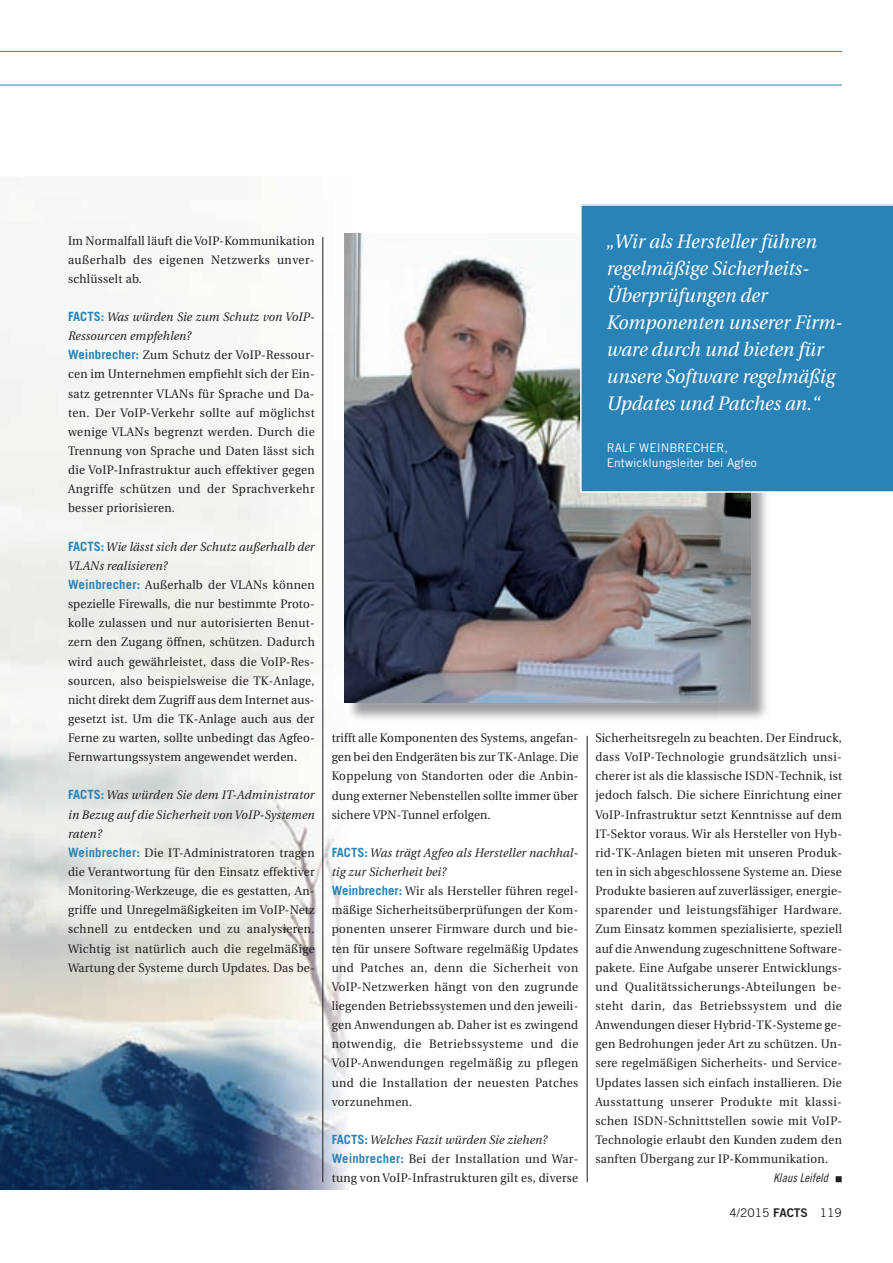
<style>
.page{position:relative;width:893px;height:1263px;background:#fff}
.page>*{position:absolute;margin:0;border:0;box-sizing:border-box;transform-origin:0 0}
.t1{font:italic 19.5px/27px "Utopia";letter-spacing:.005em;color:#fff;scale:.95 1}
.t2{font:12.3px/19.2px "Utopia";letter-spacing:.025em;color:#231f20;scale:.95 1}
.t3{font:12px/15px "Trade Gothic";letter-spacing:.005em;color:#fff}
.t4{font:12px "Trade Gothic";color:#231f20}
.t5{font:12px "Trade Gothic Cond Eighteen Obl";letter-spacing:.005em;color:#231f20}
.s1{font-family:"Trade Gothic";font-weight:700;font-size:12.75px;color:#2a83b7}
.s2{font-style:italic}
.s3{font-family:"Trade Gothic Bold Two"}
</style>
<div class="page">
<img style="left:0;top:177px;width:349px;height:1012px">
<hr style="left:0;top:51px;width:842px;height:1px;background:#2a83b7">
<hr style="left:0;top:85px;width:842px;height:1px;background:#2a83b7">
<hr style="left:322px;top:237px;width:1px;height:945px;background:#231f20">
<hr style="left:587px;top:736px;width:1px;height:446px;background:#231f20">
<img style="left:346px;top:493px;width:421px;height:228px">
<img style="left:345px;top:233px;width:405px;height:469px">
<div style="left:580px;top:204px;width:313px;height:289px;background:#2a83b7"></div>
<p class="t2" style="left:68px;top:231px;width:261px;text-align:justify">Im Normalfall läuft die VoIP-Kommunikation außerhalb des eigenen Netzwerks unver&shy;schlüsselt ab.</p>
<p class="t2" style="left:68px;top:307px;width:261px"><span class="s1">FACTS:</span> <span class="s2">Was würden Sie zum Schutz von VoIP-Ressourcen empfehlen?<br></span><span class="s1">Weinbrecher:</span> Zum Schutz der VoIP-Ressour&shy;cen im Unternehmen empfiehlt sich der Ein&shy;satz getrennter VLANs für Sprache und Da&shy;ten. Der VoIP-Verkehr sollte auf möglichst wenige VLANs begrenzt werden. Durch die Trennung von Sprache und Daten lässt sich die VoIP-Infrastruktur auch effektiver gegen Angriffe schützen und der Sprachverkehr besser priorisieren.</p>
<p class="t2" style="left:68px;top:537px;width:261px"><span class="s1">FACTS:</span> <span class="s2">Wie lässt sich der Schutz außerhalb der VLANs realisieren?<br></span><span class="s1">Weinbrecher:</span> Außerhalb der VLANs können spezielle Firewalls, die nur bestimmte Proto&shy;kolle zulassen und nur autorisierten Benut&shy;zern den Zugang öffnen, schützen. Dadurch wird auch gewährleistet, dass die VoIP-Res&shy;sourcen, also beispielsweise die TK-Anlage, nicht direkt dem Zugriff aus dem Internet aus&shy;gesetzt ist. Um die TK-Anlage auch aus der Ferne zu warten, sollte unbedingt das Agfeo-Fernwartungssystem angewendet werden.</p>
<p class="t2" style="left:68px;top:786px;width:261px"><span class="s1">FACTS:</span> <span class="s2">Was würden Sie dem IT-Administrator in Bezug auf die Sicherheit von VoIP-Systemen raten?<br></span><span class="s1">Weinbrecher:</span> Die IT-Administratoren tragen die Verantwortung für den Einsatz effektiver Monitoring-Werkzeuge, die es gestatten, An&shy;griffe und Unregelmäßigkeiten im VoIP-Netz schnell zu entdecken und zu analysieren.<br>Wichtig ist natürlich auch die regelmäßige Wartung der Systeme durch Updates. Das be-</p>
<p class="t2" style="left:332px;top:728px;width:261px;text-align:justify">trifft alle Komponenten des Systems, angefan&shy;gen bei den Endgeräten bis zur TK-Anlage. Die Koppelung von Standorten oder die Anbin&shy;dung externer Nebenstellen sollte immer über sichere VPN-Tunnel erfolgen.</p>
<p class="t2" style="left:332px;top:843px;width:261px"><span class="s1">FACTS:</span> <span class="s2">Was trägt Agfeo als Hersteller nachhal&shy;tig zur Sicherheit bei?<br></span><span class="s1">Weinbrecher:</span> Wir als Hersteller führen regel&shy;mäßige Sicherheitsüberprüfungen der Kom&shy;ponenten unserer Firmware durch und bie&shy;ten für unsere Software regelmäßig Updates und Patches an, denn die Sicherheit von VoIP-Netzwerken hängt von den zugrunde liegenden Betriebssystemen und den jeweili&shy;gen Anwendungen ab. Daher ist es zwingend notwendig, die Betriebssysteme und die VoIP-Anwendungen regelmäßig zu pflegen und die Installation der neuesten Patches vorzunehmen.</p>
<p class="t2" style="left:332px;top:1130px;width:261px"><span class="s1">FACTS:</span> <span class="s2">Welches Fazit würden Sie ziehen?<br></span><span class="s1">Weinbrecher:</span> Bei der Installation und War&shy;tung von VoIP-Infrastrukturen gilt es, diverse</p>
<h1 class="t1" style="left:607px;top:229px;width:250px">„Wir als Hersteller führen regelmäßige Sicherheits-<br>Überprüfungen der<br>Komponenten unserer Firm&shy;ware durch und bieten für unsere Software regelmäßig<br>Updates und Patches an.“</h1>
<p class="t3" style="left:607px;top:440px;width:151px">RALF WEINBRECHER,<br>Entwicklungsleiter bei Agfeo</p>
<p class="t2" style="left:595px;top:728px;width:261px;text-align:justify">Sicherheitsregeln zu beachten. Der Eindruck, dass VoIP-Technologie grundsätzlich unsi&shy;cherer ist als die klassische ISDN-Technik, ist jedoch falsch. Die sichere Einrichtung einer VoIP-Infrastruktur setzt Kenntnisse auf dem IT-Sektor voraus. Wir als Hersteller von Hyb&shy;rid-TK-Anlagen bieten mit unseren Produk&shy;ten in sich abgeschlossene Systeme an. Diese Produkte basieren auf zuverlässiger, energie&shy;sparender und leistungsfähiger Hardware.<br>Zum Einsatz kommen spezialisierte, speziell auf die Anwendung zugeschnittene Software&shy;pakete. Eine Aufgabe unserer Entwicklungs&shy;und Qualitätssicherungs-Abteilungen be&shy;steht darin, das Betriebssystem und die Anwendungen dieser Hybrid-TK-Systeme ge&shy;gen Bedrohungen jeder Art zu schützen. Un&shy;sere regelmäßigen Sicherheits- und Service-Updates lassen sich einfach installieren. Die Ausstattung unserer Produkte mit klassi&shy;schen ISDN-Schnittstellen sowie mit VoIP-Technologie erlaubt den Kunden zudem den sanften Übergang zur IP-Kommunikation.</p>
<p class="t5" style="left:773px;top:1171px;width:56px">Klaus Leifeld</p>
<p class="t4" style="left:729px;top:1206px;width:114px">4/2015 <span class="s3">FACTS</span> 119</p>
</div>
